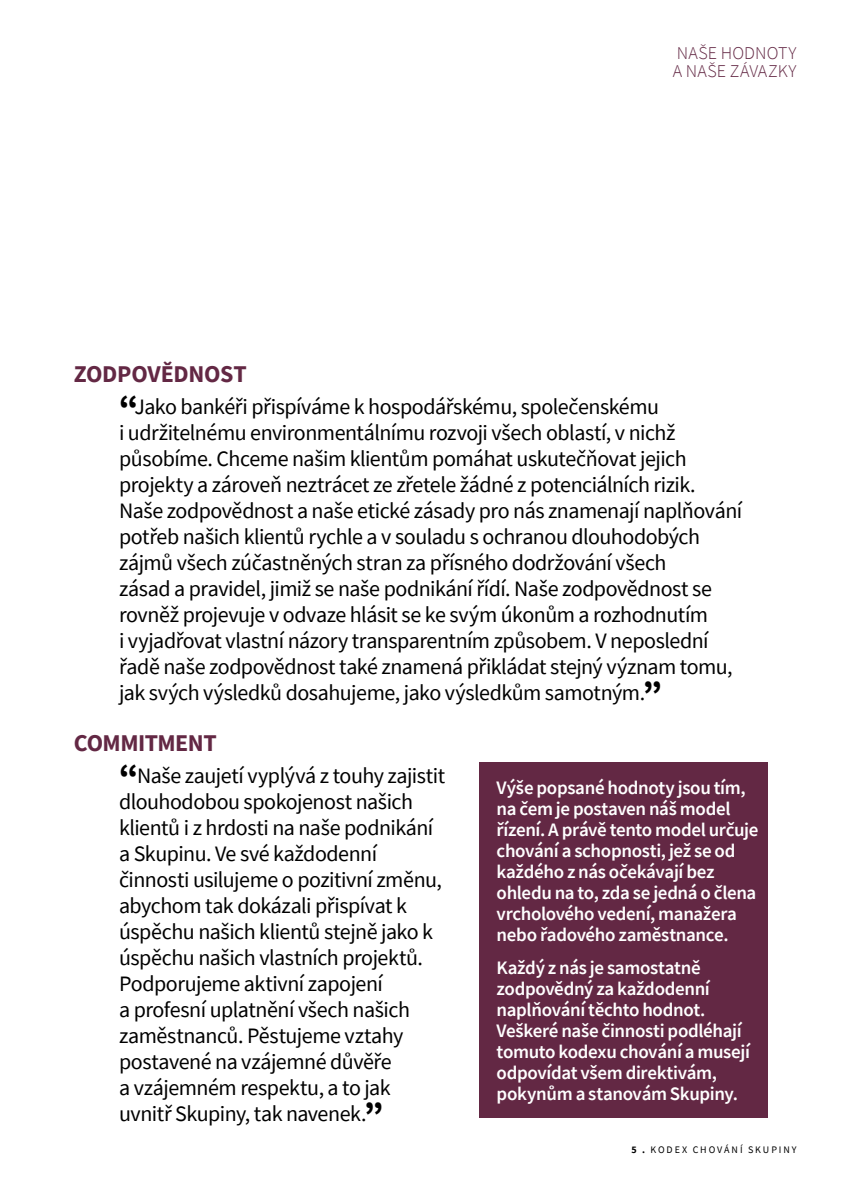
<style>
.page{position:relative;width:842px;height:1191px;background:#fff}
.page>*{position:absolute;margin:0;border:0;box-sizing:border-box;transform-origin:0 0}
.t1{font:700 24px "Source Sans Pro";letter-spacing:-.02em;color:#632844}
.t2{font:22px/26px "Source Sans Pro";letter-spacing:-.02em;color:#000}
.t3{font:600 19px/21px "Source Sans Pro";letter-spacing:-.02em;color:#fff}
.t4{font:300 18px/18px "Source Sans Pro";letter-spacing:.005em;color:#632844}
.t5{font:10px "Source Sans Pro";letter-spacing:.19em;color:#000}
.s1{font-weight:900;font-size:33px}
.s2{font-weight:700}
</style>
<div class="page">
<div style="left:480px;top:762px;width:288px;height:355px;background:#632844"></div>
<p class="t4" style="left:673px;top:44px;width:125px">NAŠE HODNOTY<br>A NAŠE ZÁVAZKY</p>
<p class="t1" style="left:74px;top:358px;width:175px">ZODPOVĚDNOST</p>
<p class="t2" style="left:119px;top:393px;width:625px"><span class="s1">“</span>Jako bankéři přispíváme k hospodářskému, společenskému<br>i udržitelnému environmentálnímu rozvoji všech oblastí, v nichž působíme. Chceme našim klientům pomáhat uskutečňovat jejich projekty a zároveň neztrácet ze zřetele žádné z potenciálních rizik.<br>Naše zodpovědnost a naše etické zásady pro nás znamenají naplňování potřeb našich klientů rychle a v souladu s ochranou dlouhodobých zájmů všech zúčastněných stran za přísného dodržování všech<br>zásad a pravidel, jimiž se naše podnikání řídí. Naše zodpovědnost se rovněž projevuje v odvaze hlásit se ke svým úkonům a rozhodnutím<br>i vyjadřovat vlastní názory transparentním způsobem. V neposlední řadě naše zodpovědnost také znamená přikládat stejný význam tomu, jak svých výsledků dosahujeme, jako výsledkům samotným.<span class="s1">”</span></p>
<p class="t1" style="left:74px;top:727px;width:144px">COMMITMENT</p>
<p class="t2" style="left:119px;top:762px;width:328px"><span class="s1">“</span>Naše zaujetí vyplývá z touhy zajistit dlouhodobou spokojenost našich klientů i z hrdosti na naše podnikání a Skupinu. Ve své každodenní činnosti usilujeme o pozitivní změnu, abychom tak dokázali přispívat k úspěchu našich klientů stejně jako k úspěchu našich vlastních projektů.<br>Podporujeme aktivní zapojení<br>a profesní uplatnění všech našich zaměstnanců. Pěstujeme vztahy postavené na vzájemné důvěře<br>a vzájemném respektu, a to jak uvnitř Skupiny, tak navenek.<span class="s1">”</span></p>
<p class="t3" style="left:497px;top:777px;width:263px">Výše popsané hodnoty jsou tím, na čem je postaven náš model řízení. A právě tento model určuje chování a schopnosti, jež se od každého z nás očekávají bez ohledu na to, zda se jedná o člena vrcholového vedení, manažera nebo řadového zaměstnance.</p>
<p class="t3" style="left:497px;top:956px;width:255px">Každý z nás je samostatně zodpovědný za každodenní naplňování těchto hodnot.<br>Veškeré naše činnosti podléhají tomuto kodexu chování a musejí odpovídat všem direktivám, pokynům a stanovám Skupiny.</p>
<p class="t5" style="left:631px;top:1143px;width:167px"><span class="s2">5 .</span> KODEX CHOVÁNÍ SKUPINY</p>
</div>
